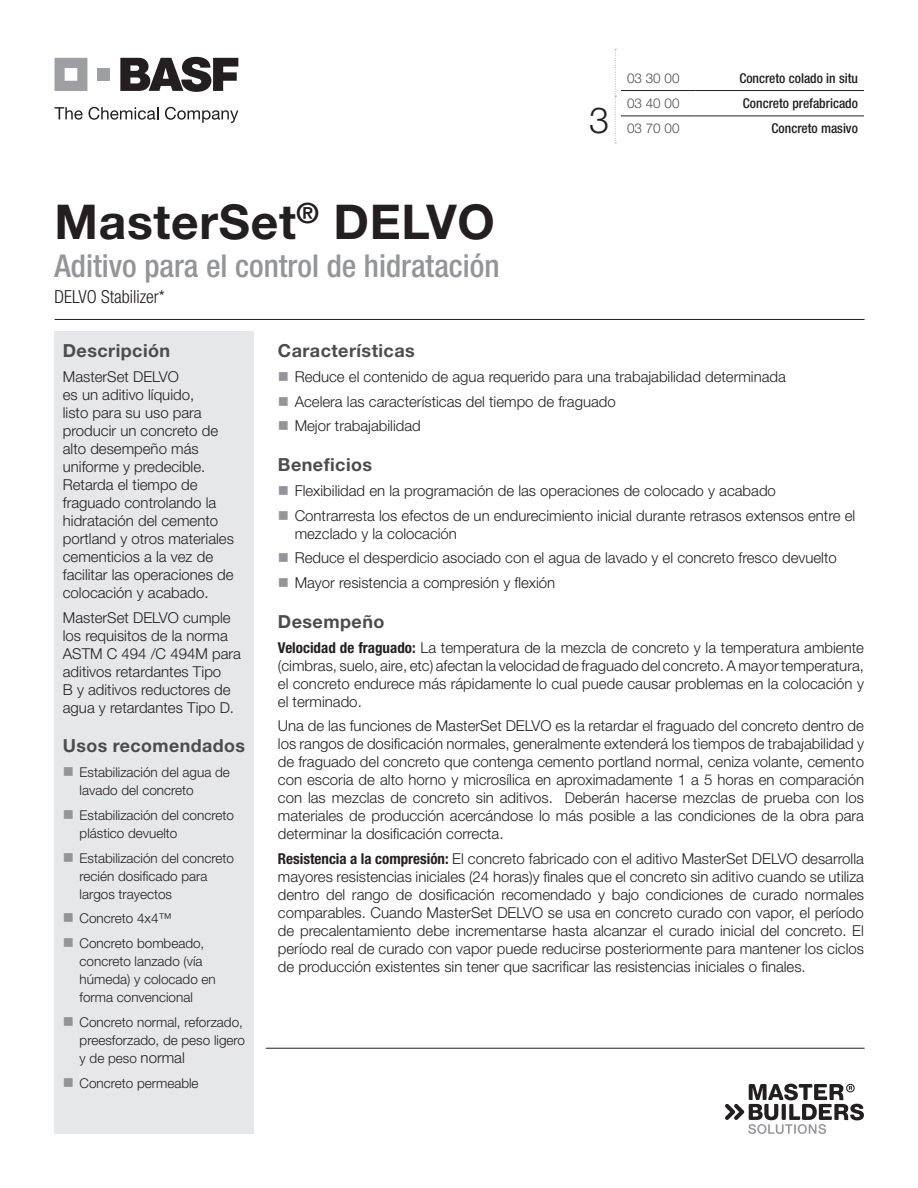
<style>
.page{position:relative;width:918px;height:1188px;background:#fff}
.page>*{position:absolute;margin:0;border:0;box-sizing:border-box;transform-origin:0 0}
.Product_Name{font:700 48px "Helvetica Neue LT Std";letter-spacing:.015em;color:#231f20}
.Large_Numbers_-_Left{font:300 36px "Helvetica Neue LT Std";color:#231f20}
.Gray_Descriptor_Subh{font:500 condensed 31.5px "Helvetica Neue LT Std";color:#939598}
.Section_Header{font:700 18px "Helvetica Neue LT Std";letter-spacing:.025em;color:#4b4c4d}
.Former_Name{font:300 condensed 18px "Helvetica Neue LT Std";color:#231f20}
.Body{font:300 15px/18px "Helvetica Neue LT Std";color:#231f20}
.t1{font:300 13.5px/18px "Helvetica Neue LT Std";color:#231f20}
.Bold_Description_-_R{font:500 condensed 13.5px "Helvetica Neue LT Std";color:#231f20}
.Middle_Numbers_-_Gra{font:300 13.5px "Helvetica Neue LT Std";color:#4b4c4d}
.s1{font-size:15px}
.s2{font-weight:700;font-stretch:condensed}
</style>
<div class="page">
<svg style="left:54px;top:107px;width:29px;height:13px"></svg>
<svg style="left:89px;top:107px;width:69px;height:13px"></svg>
<svg style="left:165px;top:107px;width:73px;height:16px"></svg>
<svg style="left:120px;top:57px;width:118px;height:35px"></svg>
<svg style="left:55px;top:58px;width:32px;height:33px"></svg>
<div style="left:98px;top:68px;width:12px;height:13px;background:#9d9fa2"></div>
<hr style="left:55px;top:319px;width:810px;height:1px;background:#231f20">
<div style="left:54px;top:331px;width:200px;height:803px;background:#e6e7e9"></div>
<svg style="left:725px;top:1084px;width:139px;height:50px"></svg>
<hr style="left:266px;top:1048px;width:599px;height:1px;background:#231f20">
<svg style="left:615px;top:49px;width:1px;height:95px"></svg>
<hr style="left:621px;top:116px;width:74px;height:1px;background:#231f20">
<hr style="left:695px;top:116px;width:169px;height:1px;background:#231f20">
<hr style="left:621px;top:90px;width:74px;height:1px;background:#231f20">
<hr style="left:695px;top:90px;width:169px;height:1px;background:#231f20">
<p class="Product_Name" style="left:55px;top:192px;width:442px">MasterSet<sup>®</sup> DELVO</p>
<p class="Gray_Descriptor_Subh" style="left:55px;top:247px;width:447px">Aditivo para el control de hidratación</p>
<p class="Former_Name" style="left:55px;top:286px;width:112px">DELVO Stabilizer*</p>
<p class="Large_Numbers_-_Left" style="left:589px;top:98px;width:22px">3</p>
<p class="Middle_Numbers_-_Gra" style="left:627px;top:70px;width:54px">03 30 00</p>
<p class="Bold_Description_-_R" style="left:739px;top:70px;width:120px">Concreto colado in situ</p>
<p class="Middle_Numbers_-_Gra" style="left:627px;top:95px;width:54px">03 40 00</p>
<p class="Bold_Description_-_R" style="left:743px;top:95px;width:117px">Concreto prefabricado</p>
<p class="Middle_Numbers_-_Gra" style="left:627px;top:120px;width:54px">03 70 00</p>
<p class="Bold_Description_-_R" style="left:772px;top:121px;width:88px">Concreto masivo</p>
<p class="Section_Header" style="left:63px;top:339px;width:109px">Descripción</p>
<p class="Body" style="left:63px;top:367px;width:173px">MasterSet DELVO<br>es un aditivo líquido,<br>listo para su uso para producir un concreto de alto desempeño más uniforme y predecible.<br>Retarda el tiempo de fraguado controlando la hidratación del cemento portland y otros materiales cementicios a la vez de facilitar las operaciones de colocación y acabado.</p>
<p class="Body" style="left:63px;top:608px;width:180px">MasterSet DELVO cumple los requisitos de la norma<br>ASTM C 494 /C 494M para aditivos retardantes Tipo<br>B y aditivos reductores de agua y retardantes Tipo D.</p>
<p class="Section_Header" style="left:63px;top:735px;width:184px">Usos recomendados</p>
<p class="t1" style="left:80px;top:763px;width:152px">Estabilización del agua de lavado del concreto</p>
<p class="t1" style="left:80px;top:806px;width:156px">Estabilización del concreto plástico devuelto</p>
<p class="t1" style="left:80px;top:848px;width:156px">Estabilización del concreto recién dosificado para largos trayectos</p>
<p class="t1" style="left:80px;top:909px;width:94px">Concreto 4x4™</p>
<p class="t1" style="left:80px;top:934px;width:138px">Concreto bombeado, concreto lanzado (vía húmeda) y colocado en forma convencional</p>
<p class="t1" style="left:80px;top:1013px;width:167px">Concreto normal, reforzado, preesforzado, de peso ligero y de peso <span class="s1">normal</span></p>
<p class="t1" style="left:80px;top:1073px;width:121px">Concreto permeable</p>
<p class="Section_Header" style="left:278px;top:339px;width:138px">Características</p>
<p class="Body" style="left:295px;top:367px;width:493px">Reduce el contenido de agua requerido para una trabajabilidad determinada</p>
<p class="Body" style="left:295px;top:392px;width:323px">Acelera las características del tiempo de fraguado</p>
<p class="Body" style="left:295px;top:417px;width:128px">Mejor trabajabilidad</p>
<p class="Section_Header" style="left:278px;top:453px;width:96px">Beneficios</p>
<p class="Body" style="left:295px;top:481px;width:483px">Flexibilidad en la programación de las operaciones de colocado y acabado</p>
<p class="Body" style="left:295px;top:506px;width:562px">Contrarresta los efectos de un endurecimiento inicial durante retrasos extensos entre el mezclado y la colocación</p>
<p class="Body" style="left:295px;top:549px;width:544px">Reduce el desperdicio asociado con el agua de lavado y el concreto fresco devuelto</p>
<p class="Body" style="left:295px;top:573px;width:262px">Mayor resistencia a compresión y flexión</p>
<p class="Section_Header" style="left:278px;top:610px;width:108px">Desempeño</p>
<p class="Body" style="left:278px;top:638px;width:588px;text-align:justify"><span class="s2">Velocidad de fraguado:</span> La temperatura de la mezcla de concreto y la temperatura ambiente (cimbras, suelo, aire, etc) afectan la velocidad de fraguado del concreto. A mayor temperatura, el concreto endurece más rápidamente lo cual puede causar problemas en la colocación y el terminado.</p>
<p class="Body" style="left:278px;top:717px;width:588px;text-align:justify">Una de las funciones de MasterSet DELVO es la retardar el fraguado del concreto dentro de los rangos de dosificación normales, generalmente extenderá los tiempos de trabajabilidad y de fraguado del concreto que contenga cemento portland normal, ceniza volante, cemento con escoria de alto horno y microsílica en aproximadamente 1 a 5 horas en comparación con las mezclas de concreto sin aditivos. Deberán hacerse mezclas de prueba con los materiales de producción acercándose lo más posible a las condiciones de la obra para determinar la dosificación correcta.</p>
<p class="Body" style="left:278px;top:849px;width:588px;text-align:justify"><span class="s2">Resistencia a la compresión:</span> El concreto fabricado con el aditivo MasterSet DELVO desarrolla mayores resistencias iniciales (24 horas)y finales que el concreto sin aditivo cuando se utiliza dentro del rango de dosificación recomendado y bajo condiciones de curado normales comparables. Cuando MasterSet DELVO se usa en concreto curado con vapor, el período de precalentamiento debe incrementarse hasta alcanzar el curado inicial del concreto. El período real de curado con vapor puede reducirse posteriormente para mantener los ciclos de producción existentes sin tener que sacrificar las resistencias iniciales o finales.</p>
</div>
